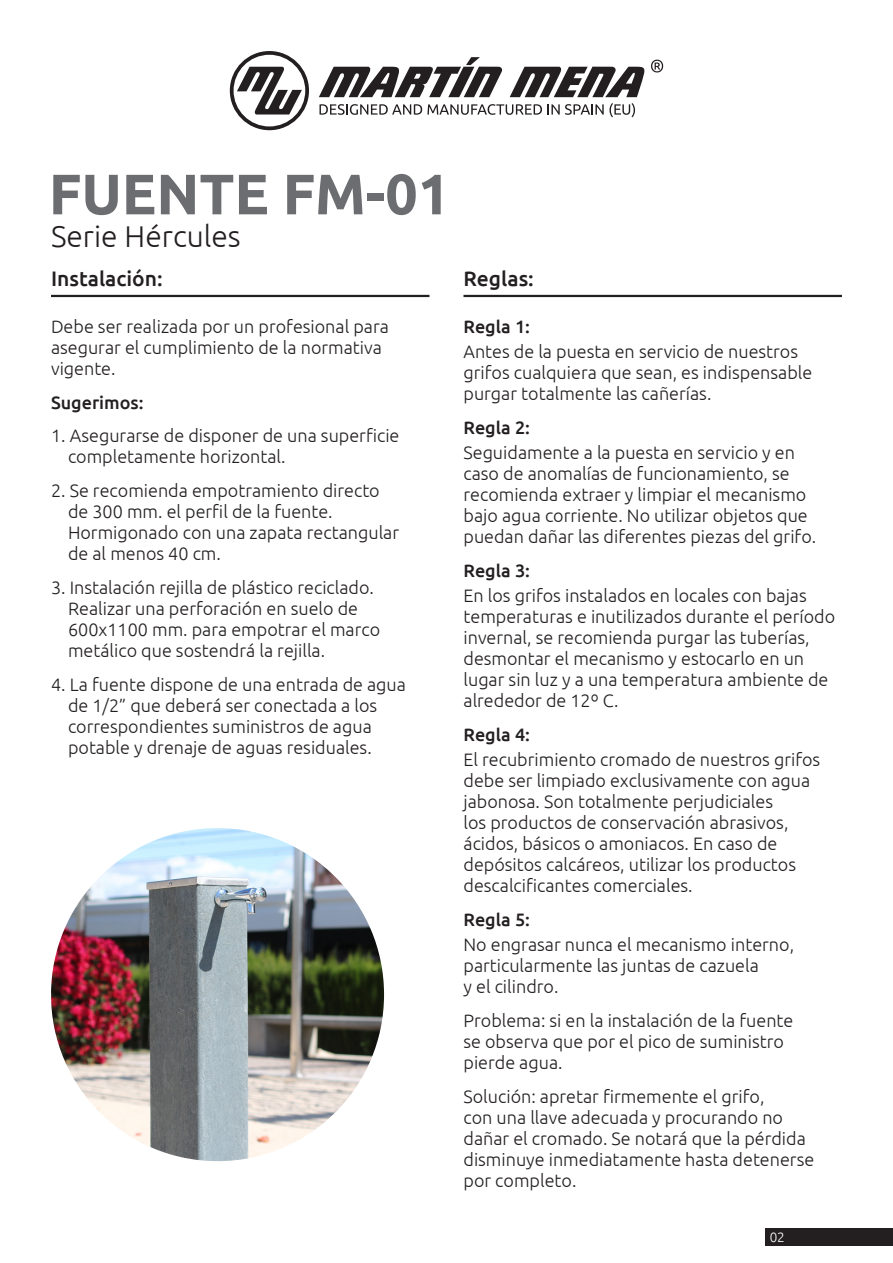
<style>
.page{position:relative;width:893px;height:1263px;background:#fff}
.page>*{position:absolute;margin:0;border:0;box-sizing:border-box;transform-origin:0 0}
.t1{font:700 57px "Ubuntu";color:#6c6d70}
.t2{font:300 30px "Ubuntu";color:#231f20}
.TXT_FILETE{font:500 21px "Ubuntu";color:#231f20}
.t3{font:300 18px/21px "Ubuntu";color:#231f20}
.t4{font:500 18px "Ubuntu";color:#231f20}
.t5{font:300 13.5px "Ubuntu";color:#fff}
</style>
<div class="page">
<svg style="left:651px;top:60px;width:12px;height:12px"></svg>
<svg style="left:319px;top:57px;width:184px;height:40px"></svg>
<svg style="left:510px;top:67px;width:135px;height:30px"></svg>
<svg style="left:319px;top:103px;width:316px;height:14px"></svg>
<svg style="left:230px;top:51px;width:79px;height:79px"></svg>
<div style="left:765px;top:1229px;width:128px;height:17px;background:#231f20"></div>
<hr style="left:51px;top:295px;width:378px;height:2px;background:#231f20">
<hr style="left:463px;top:295px;width:379px;height:2px;background:#231f20">
<img style="left:51px;top:828px;width:333px;height:333px;border-radius:166px">
<p class="t1" style="left:49px;top:159px;width:403px">FUENTE FM-01</p>
<p class="t2" style="left:51px;top:219px;width:191px">Serie Hércules</p>
<p class="TXT_FILETE" style="left:51px;top:266px;width:113px">Instalación:</p>
<p class="TXT_FILETE" style="left:463px;top:266px;width:72px">Reglas:</p>
<p class="t3" style="left:51px;top:316px;width:339px">Debe ser realizada por un profesional para asegurar el cumplimiento de la normativa vigente.</p>
<p class="t4" style="left:51px;top:391px;width:94px">Sugerimos:</p>
<p class="t3" style="left:68px;top:425px;width:333px;text-indent:-17px">1. Asegurarse de disponer de una superficie completamente horizontal.</p>
<p class="t3" style="left:68px;top:480px;width:333px;text-indent:-17px">2. Se recomienda empotramiento directo de 300 mm. el perfil de la fuente.<br>Hormigonado con una zapata rectangular de al menos 40 cm.</p>
<p class="t3" style="left:68px;top:577px;width:314px;text-indent:-17px">3. Instalación rejilla de plástico reciclado.<br>Realizar una perforación en suelo de 600x1100 mm. para empotrar el marco metálico que sostendrá la rejilla.</p>
<p class="t3" style="left:68px;top:673px;width:339px;text-indent:-17px">4. La fuente dispone de una entrada de agua de 1/2” que deberá ser conectada a los correspondientes suministros de agua potable y drenaje de aguas residuales.</p>
<p class="t4" style="left:463px;top:315px;width:68px">Regla 1:</p>
<p class="t3" style="left:463px;top:341px;width:350px">Antes de la puesta en servicio de nuestros grifos cualquiera que sean, es indispensable purgar totalmente las cañerías.</p>
<p class="t4" style="left:463px;top:416px;width:68px">Regla 2:</p>
<p class="t3" style="left:463px;top:442px;width:354px">Seguidamente a la puesta en servicio y en caso de anomalías de funcionamiento, se recomienda extraer y limpiar el mecanismo bajo agua corriente. No utilizar objetos que puedan dañar las diferentes piezas del grifo.</p>
<p class="t4" style="left:463px;top:559px;width:68px">Regla 3:</p>
<p class="t3" style="left:463px;top:585px;width:373px">En los grifos instalados en locales con bajas temperaturas e inutilizados durante el período invernal, se recomienda purgar las tuberías, desmontar el mecanismo y estocarlo en un lugar sin luz y a una temperatura ambiente de alrededor de 12º C.</p>
<p class="t4" style="left:463px;top:723px;width:68px">Regla 4:</p>
<p class="t3" style="left:463px;top:749px;width:358px">El recubrimiento cromado de nuestros grifos debe ser limpiado exclusivamente con agua jabonosa. Son totalmente perjudiciales<br>los productos de conservación abrasivos, ácidos, básicos o amoniacos. En caso de depósitos calcáreos, utilizar los productos descalcificantes comerciales.</p>
<p class="t4" style="left:463px;top:908px;width:68px">Regla 5:</p>
<p class="t3" style="left:463px;top:934px;width:332px">No engrasar nunca el mecanismo interno, particularmente las juntas de cazuela<br>y el cilindro.</p>
<p class="t3" style="left:463px;top:1010px;width:331px">Problema: si en la instalación de la fuente se observa que por el pico de suministro pierde agua.</p>
<p class="t3" style="left:463px;top:1085px;width:352px">Solución: apretar firmemente el grifo,<br>con una llave adecuada y procurando no dañar el cromado. Se notará que la pérdida disminuye inmediatamente hasta detenerse por completo.</p>
<p class="t5" style="left:770px;top:1229px;width:17px">02</p>
</div>
